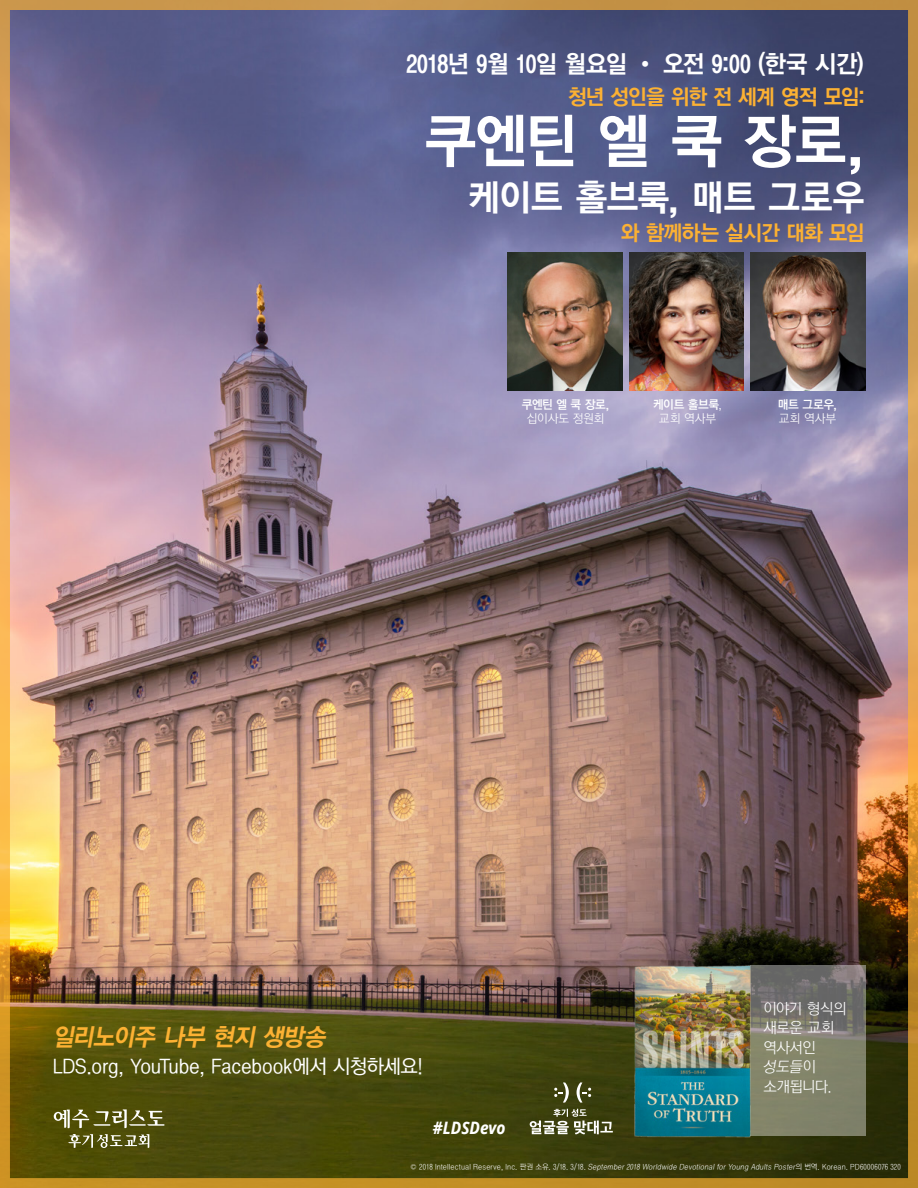
<style>
.page{position:relative;width:918px;height:1188px;background:#fff}
.page>*{position:absolute;margin:0;border:0;box-sizing:border-box;transform-origin:0 0}
.para_h1_pg2{font:58.5px "YDGO55";color:#fff}
.para_h1_pg2-2{font:36px "YDGO55";letter-spacing:-.025em;color:#fff}
.para_Date_pg2{font:24px "YDGO55";letter-spacing:-.02em;color:#fff}
.para_Broadcast_pg2{font:italic 24px "YDGO55";color:#fcb133}
.para_h1_pg2-3{font:21px "YDGO55";letter-spacing:-.05em;color:#fcb133}
.para_Watch_pg2{font:19.5px "YDGO53";letter-spacing:-.015em;color:#fff}
.para_hashtag_pg2{font:italic 700 17.1px "Zoram Condlds Lat";color:#fff}
.para_Introducing_pg2{font:15px/19.5px "YDGO52";letter-spacing:-.04em;color:#fff}
.para_personal_pg2{font:12px/14.4px "YDGO54";letter-spacing:-.04em;color:#fff;text-align:center}
.para_copyright{font:7.5px "YDGO52";letter-spacing:.02em;color:#fff}
.s1{font-family:"YDGO52"}
.s2{font-style:italic}
</style>
<div class="page">
<img style="left:0;top:0;width:918px;height:1188px">
<svg style="left:751px;top:966px;width:115px;height:170px;background:#7c7c6b"></svg>
<img style="left:635px;top:966px;width:116px;height:171px">
<img style="left:508px;top:252px;width:115px;height:138px">
<img style="left:750px;top:252px;width:115px;height:138px">
<img style="left:629px;top:252px;width:115px;height:138px">
<svg style="left:577px;top:1083px;width:14px;height:20px"></svg>
<svg style="left:554px;top:1083px;width:15px;height:20px"></svg>
<svg style="left:530px;top:1109px;width:83px;height:25px;background:#727551"></svg>
<svg style="left:68px;top:1134px;width:81px;height:14px"></svg>
<svg style="left:54px;top:1109px;width:111px;height:19px;background:#797842"></svg>
<p class="para_Date_pg2" style="left:406px;top:52px;width:459px">2018년 9월 10일 월요일 • 오전 9:00 (한국 시간)</p>
<p class="para_h1_pg2-3" style="left:568px;top:86px;width:298px">청년 성인을 위한 전 세계 영적 모임:</p>
<p class="para_h1_pg2" style="left:424px;top:111px;width:442px">쿠엔틴 엘 쿡 장로,</p>
<p class="para_h1_pg2-2" style="left:468px;top:179px;width:398px">케이트 홀브룩, 매트 그로우</p>
<p class="para_h1_pg2-3" style="left:621px;top:222px;width:246px">와 함께하는 실시간 대화 모임</p>
<p class="para_personal_pg2" style="left:522px;top:398px;width:89px">쿠엔틴 엘 쿡 장로, <span class="s1">십이사도 정원회</span></p>
<p class="para_personal_pg2" style="left:653px;top:398px;width:71px">케이트 홀브룩<span class="s1">, 교회 역사부</span></p>
<p class="para_personal_pg2" style="left:778px;top:398px;width:61px;text-align:left">매트 그로우, <span class="s1">교회 역사부</span></p>
<p class="para_Broadcast_pg2" style="left:53px;top:1025px;width:279px">일리노이주 나부 현지 생방송</p>
<p class="para_Watch_pg2" style="left:53px;top:1056px;width:371px">LDS.org, YouTube, Facebook에서 시청하세요!</p>
<p class="para_Introducing_pg2" style="left:763px;top:999px;width:85px">이야기 형식의 새로운 교회 역사서인 <span class="s2">성도들</span>이 소개됩니다.</p>
<p class="para_hashtag_pg2" style="left:433px;top:1115px;width:74px">#LDSDevo</p>
<p class="para_copyright" style="left:410px;top:1163px;width:492px">© 2018 Intellectual Reserve, Inc. 판권 소유. 3/18. 3/18. <span class="s2">September 2018 Worldwide Devotional for Young Adults Poster</span>의 번역. Korean. PD60006076 320</p>
</div>
